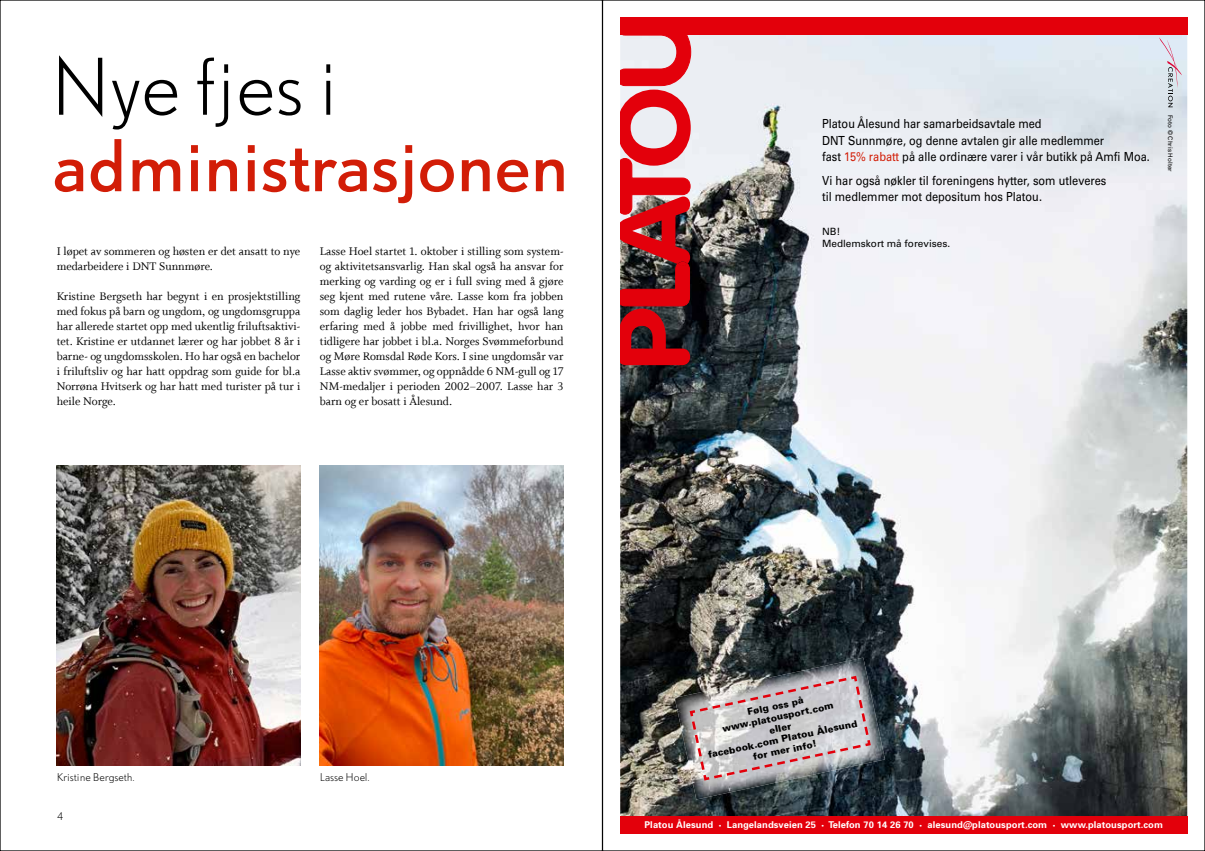
<style>
.page{position:relative;width:1205px;height:851px;background:#fff}
.page>*{position:absolute;margin:0;border:0;box-sizing:border-box;transform-origin:0 0}
.t1{font:300 72.5px "DTL Nobel TOT";letter-spacing:-.01em;color:#000}
.t2{font:66.25px "DTL Nobel TOT";color:#d21d07}
.t3{font:12.5px/15px "Whitman Roman LF";color:#000;text-align:justify}
.t4{font:12.5px/16.2px "Univers LT Std";color:#000;scale:.88 1}
.t5{font:300 10px "DTL Nobel TOT";color:#000}
.t6{font:10px/11.2px "Univers LT Std";color:#000}
.t7{font:700 9.38px "Univers";letter-spacing:.01em;color:#fff}
.t8{font:900 9.38px/11.2px "Univers";color:#000;text-align:center}
.t9{font:6.25px "Univers";color:#000}
.s1{color:#d21d07}
.s2{font-size:7.5px}
</style>
<div class="page">
<img style="left:57px;top:465px;width:243px;height:300px">
<img style="left:320px;top:465px;width:243px;height:300px">
<img style="left:620px;top:35px;width:567px;height:780px">
<div style="left:620px;top:18px;width:567px;height:17px;background:#e3000b"></div>
<svg style="left:620px;top:35px;width:71px;height:330px;background:#bf484f"></svg>
<div style="left:620px;top:815px;width:567px;height:18px;background:#e3000b"></div>
<svg style="left:1159px;top:37px;width:22px;height:70px;background:#d3d5df"></svg>
<img style="left:675px;top:657px;width:210px;height:142px">
<svg style="left:688px;top:674px;width:184px;height:107px;background:#b8b1b3"></svg>
<h1 class="t1" style="left:50px;top:40px;width:290px">Nye fjes i</h1>
<h2 class="t2" style="left:52px;top:120px;width:518px">administrasjonen</h2>
<p class="t3" style="left:57px;top:244px;width:245px">I løpet av sommeren og høsten er det ansatt to nye medarbeidere i DNT Sunnmøre.</p>
<p class="t3" style="left:57px;top:289px;width:245px">Kristine Bergseth har begynt i en prosjektstilling med fokus på barn og ungdom, og ungdomsgruppa har allerede startet opp med ukentlig friluftsaktivi&shy;tet. Kristine er utdannet lærer og har jobbet 8 år i barne- og ungdomsskolen. Ho har også en bachelor i friluftsliv og har hatt oppdrag som guide for bl.a Norrøna Hvitserk og har hatt med turister på tur i heile Norge.</p>
<p class="t3" style="left:320px;top:244px;width:245px">Lasse Hoel startet 1. oktober i stilling som system&shy;og aktivitetsansvarlig. Han skal også ha ansvar for merking og varding og er i full sving med å gjøre seg kjent med rutene våre. Lasse kom fra jobben som daglig leder hos Bybadet. Han har også lang erfaring med å jobbe med frivillighet, hvor han tidligere har jobbet i bl.a. Norges Svømmeforbund og Møre Romsdal Røde Kors. I sine ungdomsår var Lasse aktiv svømmer, og oppnådde 6 NM-gull og 17<br>NM-medaljer i perioden 2002–2007. Lasse har 3 barn og er bosatt i Ålesund.</p>
<p class="t4" style="left:822px;top:116px;width:374px">Platou Ålesund har samarbeidsavtale med<br>DNT Sunnmøre, og denne avtalen gir alle medlemmer<br>fast <span class="s1">15% rabatt</span> på alle ordinære varer i vår butikk på Amfi Moa.</p>
<p class="t4" style="left:822px;top:172px;width:325px">Vi har også nøkler til foreningens hytter, som utleveres til medlemmer mot depositum hos Platou.</p>
<p class="t6" style="left:822px;top:226px;width:130px">NB!<br>Medlemskort må forevises.</p>
<p class="t9" style="left:1174px;top:115px;width:58px;rotate:90deg">Foto © Chris Holter</p>
<p class="t5" style="left:57px;top:770px;width:80px">Kristine Bergseth.</p>
<p class="t5" style="left:320px;top:770px;width:51px">Lasse Hoel.</p>
<p class="t5" style="left:57px;top:809px;width:8px">4</p>
<p class="t8" style="left:700px;top:716px;width:154px;rotate:-12deg">Følg oss på www.platousport.com<br>eller<br>facebook.com Platou Ålesund for mer info!</p>
<p class="t7" style="left:644px;top:818px;width:520px">Platou Ålesund <span class="s2">•</span> Langelandsveien 25 <span class="s2">•</span> Telefon 70 14 26 70 <span class="s2">•</span> alesund@platousport.com <span class="s2">•</span> www.platousport.com</p>
</div>
